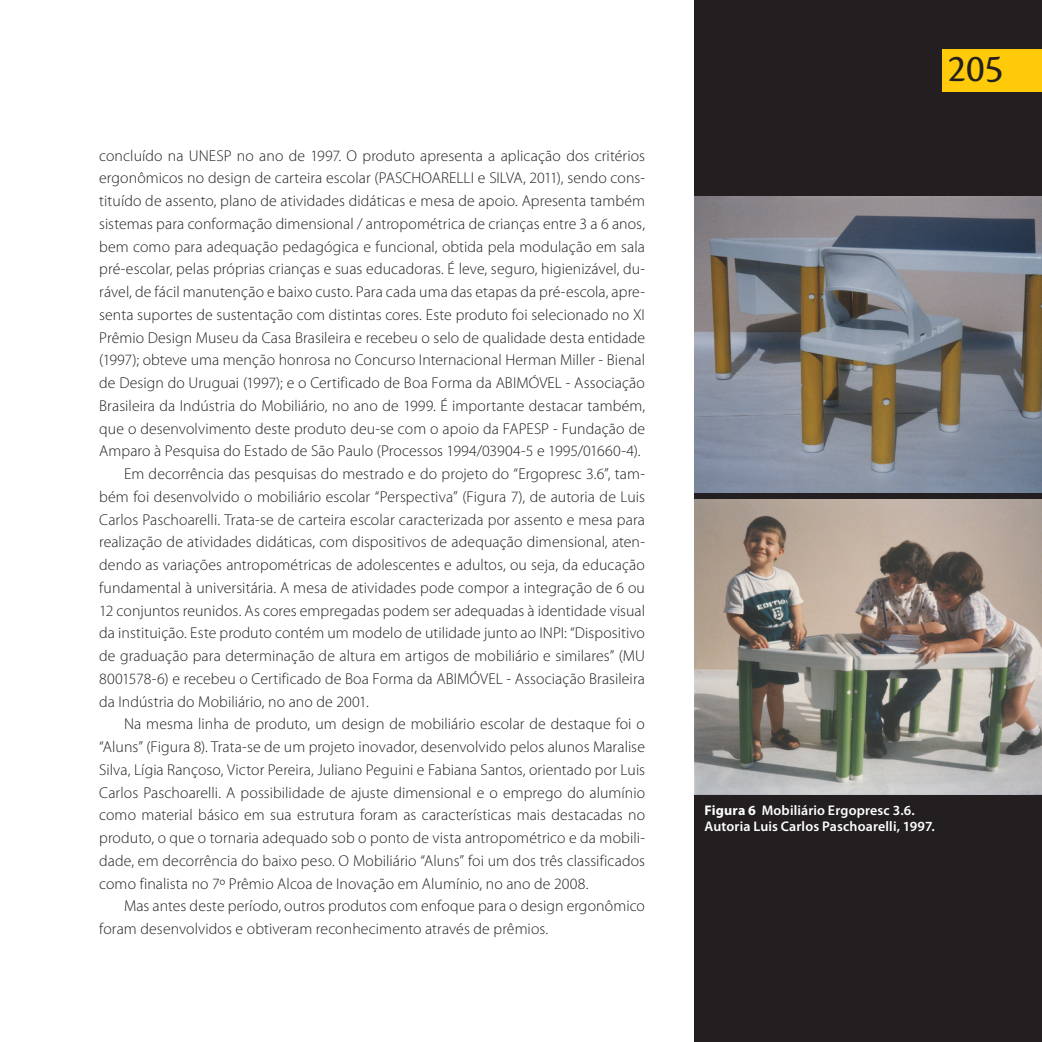
<style>
.page{position:relative;width:1042px;height:1042px;background:#fff}
.page>*{position:absolute;margin:0;border:0;box-sizing:border-box;transform-origin:0 0}
.t1{font:40.25px "Cronos Pro";color:#231f20}
.t2{font:300 15.75px "Myriad Pro";letter-spacing:.005em;color:#231f20}
.t3{font:600 14px/15.8px "Myriad Pro";letter-spacing:.01em;color:#fff}
.s1{font-weight:700}
</style>
<div class="page">
<div style="left:694px;top:0;width:348px;height:1042px;background:#231f20"></div>
<div style="left:943px;top:50px;width:99px;height:42px;background:#feca0a"></div>
<img style="left:694px;top:196px;width:348px;height:296px">
<img style="left:694px;top:499px;width:348px;height:295px">
<p class="t2" style="left:99px;top:147px;width:547px">concluído na UNESP no ano de 1997. O produto apresenta a aplicação dos critérios</p>
<p class="t2" style="left:99px;top:169px;width:547px">ergonômicos no design de carteira escolar (PASCHOARELLI e SILVA, 2011), sendo cons-</p>
<p class="t2" style="left:99px;top:192px;width:547px">tituído de assento, plano de atividades didáticas e mesa de apoio. Apresenta também</p>
<p class="t2" style="left:99px;top:215px;width:547px">sistemas para conformação dimensional / antropométrica de crianças entre 3 a 6 anos,</p>
<p class="t2" style="left:99px;top:238px;width:547px">bem como para adequação pedagógica e funcional, obtida pela modulação em sala</p>
<p class="t2" style="left:99px;top:260px;width:547px">pré-escolar, pelas próprias crianças e suas educadoras. É leve, seguro, higienizável, du-</p>
<p class="t2" style="left:99px;top:283px;width:547px">rável, de fácil manutenção e baixo custo. Para cada uma das etapas da pré-escola, apre-</p>
<p class="t2" style="left:99px;top:306px;width:547px">senta suportes de sustentação com distintas cores. Este produto foi selecionado no XI</p>
<p class="t2" style="left:99px;top:329px;width:547px">Prêmio Design Museu da Casa Brasileira e recebeu o selo de qualidade desta entidade</p>
<p class="t2" style="left:99px;top:351px;width:547px">(1997); obteve uma menção honrosa no Concurso Internacional Herman Miller - Bienal</p>
<p class="t2" style="left:99px;top:374px;width:547px">de Design do Uruguai (1997); e o Certificado de Boa Forma da ABIMÓVEL - Associação</p>
<p class="t2" style="left:99px;top:397px;width:547px">Brasileira da Indústria do Mobiliário, no ano de 1999. É importante destacar também,</p>
<p class="t2" style="left:99px;top:420px;width:547px">que o desenvolvimento deste produto deu-se com o apoio da FAPESP - Fundação de</p>
<p class="t2" style="left:99px;top:442px;width:543px">Amparo à Pesquisa do Estado de São Paulo (Processos 1994/03904-5 e 1995/01660-4).</p>
<p class="t2" style="left:124px;top:465px;width:522px">Em decorrência das pesquisas do mestrado e do projeto do “Ergopresc 3.6”, tam-</p>
<p class="t2" style="left:99px;top:488px;width:547px">bém foi desenvolvido o mobiliário escolar “Perspectiva” (Figura 7), de autoria de Luis</p>
<p class="t2" style="left:99px;top:511px;width:547px">Carlos Paschoarelli. Trata-se de carteira escolar caracterizada por assento e mesa para</p>
<p class="t2" style="left:99px;top:533px;width:547px">realização de atividades didáticas, com dispositivos de adequação dimensional, aten-</p>
<p class="t2" style="left:99px;top:556px;width:547px">dendo as variações antropométricas de adolescentes e adultos, ou seja, da educação</p>
<p class="t2" style="left:99px;top:579px;width:547px">fundamental à universitária. A mesa de atividades pode compor a integração de 6 ou</p>
<p class="t2" style="left:99px;top:602px;width:547px">12 conjuntos reunidos. As cores empregadas podem ser adequadas à identidade visual</p>
<p class="t2" style="left:99px;top:624px;width:547px">da instituição. Este produto contém um modelo de utilidade junto ao INPI: “Dispositivo</p>
<p class="t2" style="left:99px;top:647px;width:547px">de graduação para determinação de altura em artigos de mobiliário e similares” (MU</p>
<p class="t2" style="left:99px;top:670px;width:547px">8001578-6) e recebeu o Certificado de Boa Forma da ABIMÓVEL - Associação Brasileira</p>
<p class="t2" style="left:99px;top:693px;width:271px">da Indústria do Mobiliário, no ano de 2001.</p>
<p class="t2" style="left:124px;top:715px;width:522px">Na mesma linha de produto, um design de mobiliário escolar de destaque foi o</p>
<p class="t2" style="left:99px;top:738px;width:547px">“Aluns” (Figura 8). Trata-se de um projeto inovador, desenvolvido pelos alunos Maralise</p>
<p class="t2" style="left:99px;top:761px;width:547px">Silva, Lígia Rançoso, Victor Pereira, Juliano Peguini e Fabiana Santos, orientado por Luis</p>
<p class="t2" style="left:99px;top:784px;width:547px">Carlos Paschoarelli. A possibilidade de ajuste dimensional e o emprego do alumínio</p>
<p class="t2" style="left:99px;top:806px;width:547px">como material básico em sua estrutura foram as características mais destacadas no</p>
<p class="t2" style="left:99px;top:829px;width:547px">produto, o que o tornaria adequado sob o ponto de vista antropométrico e da mobili-</p>
<p class="t2" style="left:99px;top:852px;width:547px">dade, em decorrência do baixo peso. O Mobiliário “Aluns” foi um dos três classificados</p>
<p class="t2" style="left:99px;top:875px;width:491px">como finalista no 7º Prêmio Alcoa de Inovação em Alumínio, no ano de 2008.</p>
<p class="t2" style="left:124px;top:897px;width:522px">Mas antes deste período, outros produtos com enfoque para o design ergonômico</p>
<p class="t2" style="left:99px;top:920px;width:450px">foram desenvolvidos e obtiveram reconhecimento através de prêmios.</p>
<h1 class="t1" style="left:948px;top:45px;width:57px">205</h1>
<p class="t3" style="left:704px;top:802px;width:232px"><span class="s1">Figura 6</span> Mobiliário Ergopresc 3.6.<br>Autoria Luis Carlos Paschoarelli, 1997.</p>
</div>
